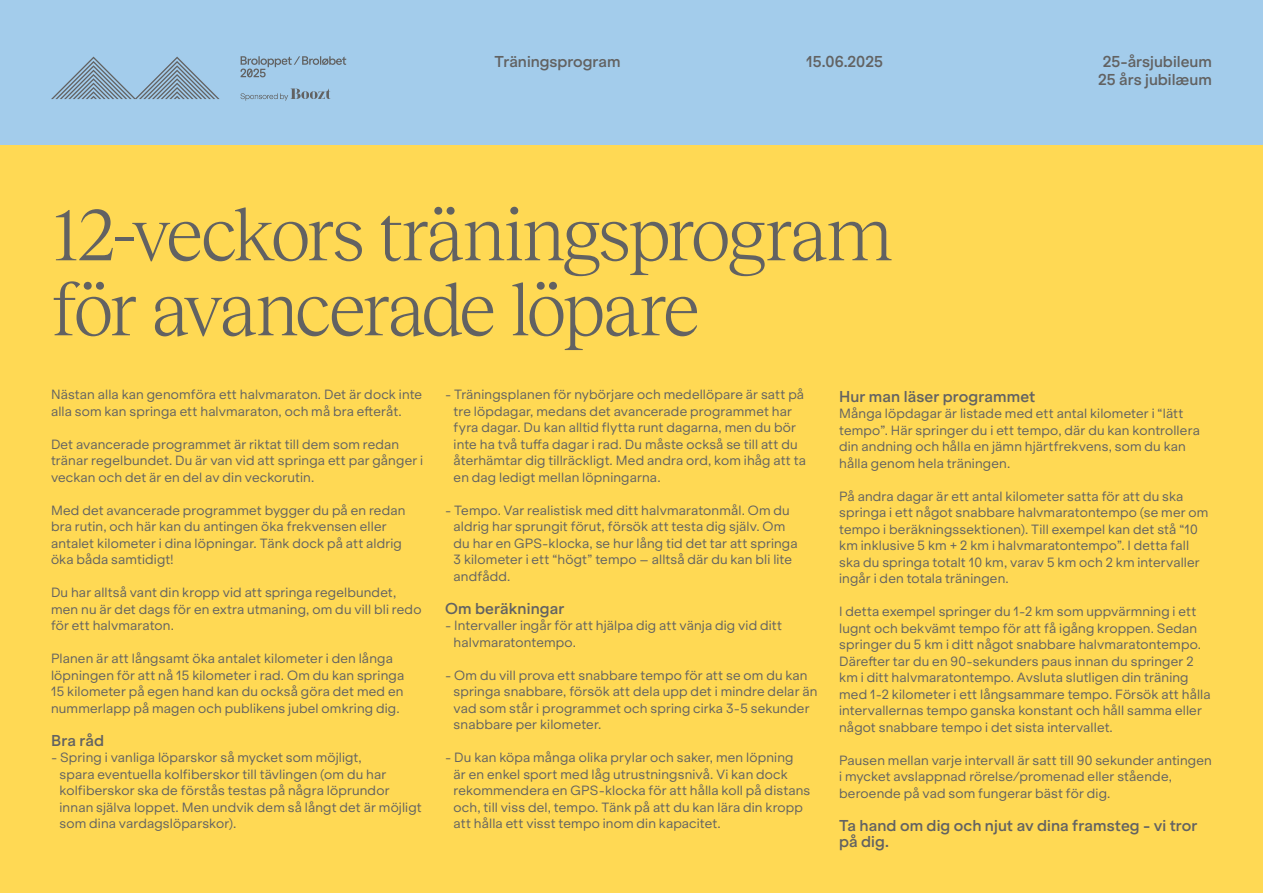
<style>
.page{position:relative;width:1263px;height:893px;background:#fff}
.page>*{position:absolute;margin:0;border:0;box-sizing:border-box;transform-origin:0 0}
.t1{font:75px/75px "Reckless Neue";letter-spacing:-.05em;color:#626262}
.t2{font:600 15px/16.5px "ES Klarheit Grotesk";letter-spacing:.005em;color:#626262}
.t3{font:12.75px/16.5px "ES Klarheit Grotesk";letter-spacing:.01em;color:#626262}
</style>
<div class="page">
<div style="left:0;top:122px;width:1263px;height:771px;background:#ffd954"></div>
<div style="left:0;top:0;width:1263px;height:145px;background:#a3cceb"></div>
<svg style="left:51px;top:57px;width:169px;height:42px"></svg>
<svg style="left:240px;top:88px;width:90px;height:12px"></svg>
<svg style="left:240px;top:56px;width:106px;height:21px"></svg>
<p class="t2" style="left:495px;top:51px;width:127px">Träningsprogram</p>
<p class="t2" style="left:806px;top:51px;width:78px">15.06.2025</p>
<p class="t2" style="left:1098px;top:51px;width:115px;line-height:18px;text-align:center">25-årsjubileum<br>25 års jubilæum</p>
<h1 class="t1" style="left:51px;top:192px;width:843px">12-veckors träningsprogram för avancerade löpare</h1>
<p class="t3" style="left:51px;top:385px;width:373px">Nästan alla kan genomföra ett halvmaraton. Det är dock inte alla som kan springa ett halvmaraton, och må bra efteråt.</p>
<p class="t3" style="left:51px;top:435px;width:374px">Det avancerade programmet är riktat till dem som redan tränar regelbundet. Du är van vid att springa ett par gånger i veckan och det är en del av din veckorutin.</p>
<p class="t3" style="left:51px;top:501px;width:356px">Med det avancerade programmet bygger du på en redan bra rutin, och här kan du antingen öka frekvensen eller antalet kilometer i dina löpningar. Tänk dock på att aldrig öka båda samtidigt!</p>
<p class="t3" style="left:51px;top:583px;width:372px">Du har alltså vant din kropp vid att springa regelbundet, men nu är det dags för en extra utmaning, om du vill bli redo för ett halvmaraton.</p>
<p class="t3" style="left:51px;top:649px;width:355px">Planen är att långsamt öka antalet kilometer i den långa löpningen för att nå 15 kilometer i rad. Om du kan springa 15 kilometer på egen hand kan du också göra det med en nummerlapp på magen och publikens jubel omkring dig.</p>
<p class="t2" style="left:51px;top:731px;width:55px">Bra råd</p>
<p class="t3" style="left:60px;top:748px;width:364px;text-indent:-9px">- Spring i vanliga löparskor så mycket som möjligt,<br>spara eventuella kolfiberskor till tävlingen (om du har kolfiberskor ska de förstås testas på några löprundor innan själva loppet. Men undvik dem så långt det är möjligt som dina vardagslöparskor).</p>
<p class="t3" style="left:454px;top:385px;width:354px;text-indent:-9px">- Träningsplanen för nybörjare och medellöpare är satt på tre löpdagar, medans det avancerade programmet har fyra dagar. Du kan alltid flytta runt dagarna, men du bör inte ha två tuffa dagar i rad. Du måste också se till att du återhämtar dig tillräckligt. Med andra ord, kom ihåg att ta en dag ledigt mellan löpningarna.</p>
<p class="t3" style="left:454px;top:501px;width:346px;text-indent:-9px">- Tempo. Var realistisk med ditt halvmaratonmål. Om du aldrig har sprungit förut, försök att testa dig själv. Om du har en GPS-klocka, se hur lång tid det tar att springa 3 kilometer i ett “högt” tempo – alltså där du kan bli lite andfådd.</p>
<p class="t2" style="left:445px;top:599px;width:121px">Om beräkningar</p>
<p class="t3" style="left:454px;top:616px;width:330px;text-indent:-9px">- Intervaller ingår för att hjälpa dig att vänja dig vid ditt halvmaratontempo.</p>
<p class="t3" style="left:454px;top:666px;width:365px;text-indent:-9px">- Om du vill prova ett snabbare tempo för att se om du kan springa snabbare, försök att dela upp det i mindre delar än vad som står i programmet och spring cirka 3-5 sekunder snabbare per kilometer.</p>
<p class="t3" style="left:454px;top:748px;width:358px;text-indent:-9px">- Du kan köpa många olika prylar och saker, men löpning<br>är en enkel sport med låg utrustningsnivå. Vi kan dock rekommendera en GPS-klocka för att hålla koll på distans och, till viss del, tempo. Tänk på att du kan lära din kropp att hålla ett visst tempo inom din kapacitet.</p>
<p class="t2" style="left:839px;top:386px;width:198px">Hur man läser programmet</p>
<p class="t3" style="left:839px;top:404px;width:362px">Många löpdagar är listade med ett antal kilometer i “lätt tempo”. Här springer du i ett tempo, där du kan kontrollera din andning och hålla en jämn hjärtfrekvens, som du kan hålla genom hela träningen.</p>
<p class="t3" style="left:839px;top:486px;width:371px">På andra dagar är ett antal kilometer satta för att du ska springa i ett något snabbare halvmaratontempo (se mer om tempo i beräkningssektionen). Till exempel kan det stå “10 km inklusive 5 km + 2 km i halvmaratontempo”. I detta fall ska du springa totalt 10 km, varav 5 km och 2 km intervaller ingår i den totala träningen.</p>
<p class="t3" style="left:839px;top:602px;width:373px">I detta exempel springer du 1-2 km som uppvärmning i ett lugnt och bekvämt tempo för att få igång kroppen. Sedan springer du 5 km i ditt något snabbare halvmaratontempo.<br>Därefter tar du en 90-sekunders paus innan du springer 2 km i ditt halvmaratontempo. Avsluta slutligen din träning med 1-2 kilometer i ett långsammare tempo. Försök att hålla intervallernas tempo ganska konstant och håll samma eller något snabbare tempo i det sista intervallet.</p>
<p class="t3" style="left:839px;top:750px;width:374px">Pausen mellan varje intervall är satt till 90 sekunder antingen i mycket avslappnad rörelse/promenad eller stående, beroende på vad som fungerar bäst för dig.</p>
<p class="t2" style="left:839px;top:815px;width:360px">Ta hand om dig och njut av dina framsteg - vi tror på dig.</p>
</div>
